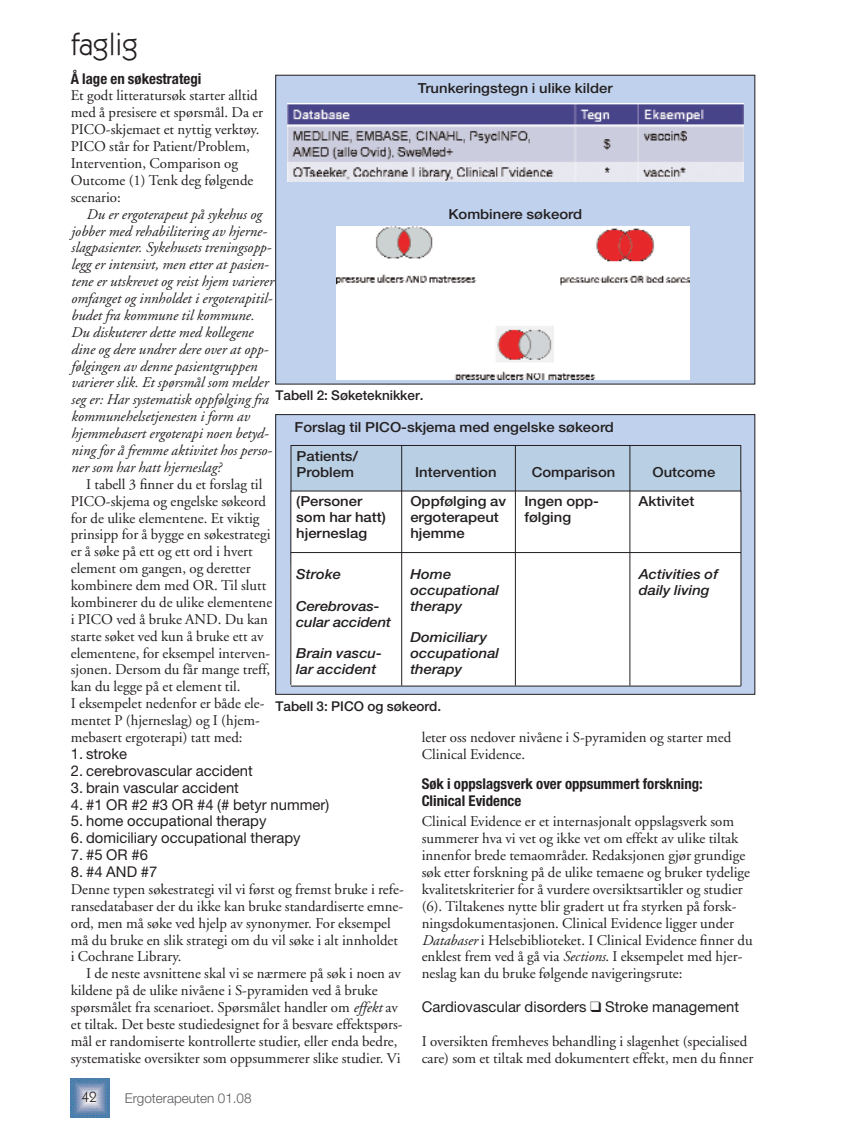
<style>
.page{position:relative;width:864px;height:1137px;background:#fff}
.page>*{position:absolute;margin:0;border:0;box-sizing:border-box;transform-origin:0 0}
.t1{font:31.05px "Itc Kabel";color:#231f20}
.t2{font:14.85px/17px "Adobe Garamond";color:#231f20}
.t3{font:italic 14.85px/17px "Adobe Garamond";color:#231f20}
.t4{font:14.85px "Helvetica Neue";color:#231f20}
.t5{font:700 condensed 14.85px/17px "Helvetica Neue";color:#231f20}
.t6{font:14.85px "Itc Kabel";color:#231f20}
.t7{font:500 13.8px/15.8px "Helvetica Neue";color:#231f20;scale:1.07 1}
.t8{font:italic 500 13.8px/15.8px "Helvetica Neue";color:#231f20;scale:1.07 1}
.t9{font:500 13.5px "Helvetica Neue";color:#231f20}
.t10{font:300 13.5px "Helvetica Neue";color:#58595b}
.s1{font-style:italic}
</style>
<div class="page">
<div style="left:276px;top:414px;width:479px;height:280px;background:#bfd1ec"></div>
<div style="left:276px;top:414px;width:479px;height:280px;border:1px solid #231f20"></div>
<div style="left:291px;top:491px;width:450px;height:110px;background:#fff"></div>
<div style="left:291px;top:564px;width:450px;height:122px;background:#fff"></div>
<img style="left:71px;top:1078px;width:38px;height:39px">
<div style="left:276px;top:75px;width:479px;height:309px;background:#bfd1ec"></div>
<div style="left:276px;top:75px;width:479px;height:309px;border:1px solid #231f20"></div>
<img style="left:287px;top:104px;width:457px;height:77px">
<img style="left:336px;top:226px;width:353px;height:153px">
<div style="left:291px;top:445px;width:450px;height:46px;background:#b9cfe4"></div>
<div style="left:291px;top:445px;width:450px;height:46px;border:1px solid #231f20"></div>
<hr style="left:291px;top:491px;width:1px;height:194px;background:#231f20">
<hr style="left:741px;top:491px;width:1px;height:195px;background:#231f20">
<hr style="left:401px;top:445px;width:1px;height:240px;background:#231f20">
<hr style="left:515px;top:445px;width:1px;height:240px;background:#231f20">
<hr style="left:630px;top:445px;width:1px;height:240px;background:#231f20">
<hr style="left:291px;top:686px;width:450px;height:1px;background:#231f20">
<hr style="left:291px;top:552px;width:450px;height:1px;background:#231f20">
<h1 class="t1" style="left:71px;top:32px;width:69px">faglig</h1>
<p class="t5" style="left:71px;top:71px;width:132px">Å lage en søkestrategi</p>
<p class="t2" style="left:71px;top:89px;width:194px">Et godt litteratursøk starter alltid med å presisere et spørsmål. Da er<br>PICO-skjemaet et nyttig verktøy.<br>PICO står for Patient/Problem,<br>Intervention, Comparison og<br>Outcome (1) Tenk deg følgende scenario:</p>
<p class="t3" style="left:71px;top:207px;width:204px;text-indent:15px">Du er ergoterapeut på sykehus og jobber med rehabilitering av hjerne&shy;slagpasienter. Sykehusets treningsopp&shy;legg er intensivt, men etter at pasien&shy;tene er utskrevet og reist hjem varierer omfanget og innholdet i ergoterapitil&shy;budet fra kommune til kommune.<br>Du diskuterer dette med kollegene dine og dere undrer dere over at opp&shy;følgingen av denne pasientgruppen varierer slik. Et spørsmål som melder seg er: Har systematisk oppfølging fra kommunehelsetjenesten i form av hjemmebasert ergoterapi noen betyd&shy;ning for å fremme aktivitet hos perso&shy;ner som har hatt hjerneslag?</p>
<p class="t2" style="left:71px;top:477px;width:203px;text-indent:15px">I tabell 3 finner du et forslag til<br>PICO-skjema og engelske søkeord for de ulike elementene. Et viktig prinsipp for å bygge en søkestrategi er å søke på ett og ett ord i hvert element om gangen, og deretter kombinere dem med OR. Til slutt kombinerer du de ulike elementene i PICO ved å bruke AND. Du kan starte søket ved kun å bruke ett av elementene, for eksempel interven&shy;sjonen. Dersom du får mange treff, kan du legge på et element til.<br>I eksempelet nedenfor er både ele&shy;mentet P (hjerneslag) og I (hjem&shy;mebasert ergoterapi) tatt med:</p>
<p class="t4" style="left:71px;top:748px;width:58px">1. stroke</p>
<p class="t4" style="left:71px;top:765px;width:184px">2. cerebrovascular accident</p>
<p class="t4" style="left:71px;top:782px;width:170px">3. brain vascular accident</p>
<p class="t4" style="left:71px;top:799px;width:260px">4. #1 OR #2 #3 OR #4 (# betyr nummer)</p>
<p class="t4" style="left:71px;top:815px;width:197px">5. home occupational therapy</p>
<p class="t4" style="left:71px;top:832px;width:231px">6. domiciliary occupational therapy</p>
<p class="t4" style="left:71px;top:849px;width:79px">7. #5 OR #6</p>
<p class="t4" style="left:71px;top:866px;width:88px">8. #4 AND #7</p>
<p class="t2" style="left:71px;top:882px;width:334px">Denne typen søkestrategi vil vi først og fremst bruke i refe&shy;ransedatabaser der du ikke kan bruke standardiserte emne&shy;ord, men må søke ved hjelp av synonymer. For eksempel må du bruke en slik strategi om du vil søke i alt innholdet i Cochrane Library.</p>
<p class="t2" style="left:71px;top:966px;width:333px;text-indent:15px">I de neste avsnittene skal vi se nærmere på søk i noen av kildene på de ulike nivåene i S-pyramiden ved å bruke spørsmålet fra scenarioet. Spørsmålet handler om <span class="s1">effekt</span> av et tiltak. Det beste studiedesignet for å besvare effektspørs&shy;mål er randomiserte kontrollerte studier, eller enda bedre, systematiske oversikter som oppsummerer slike studier. Vi</p>
<p class="t7" style="left:418px;top:81px;width:183px">Trunkeringstegn i ulike kilder</p>
<p class="t7" style="left:448px;top:207px;width:127px">Kombinere søkeord</p>
<p class="t9" style="left:276px;top:390px;width:150px">Tabell 2: Søketeknikker.</p>
<p class="t7" style="left:295px;top:421px;width:300px">Forslag til PICO-skjema med engelske søkeord</p>
<p class="t7" style="left:297px;top:449px;width:59px">Patients/<br>Problem</p>
<p class="t7" style="left:415px;top:465px;width:78px">Intervention</p>
<p class="t7" style="left:532px;top:465px;width:80px">Comparison</p>
<p class="t7" style="left:652px;top:465px;width:60px">Outcome</p>
<p class="t7" style="left:296px;top:495px;width:85px">(Personer som har hatt) hjerneslag</p>
<p class="t7" style="left:410px;top:495px;width:91px">Oppfølging av ergoterapeut hjemme</p>
<p class="t7" style="left:524px;top:495px;width:71px">Ingen opp&shy;følging</p>
<p class="t7" style="left:639px;top:495px;width:54px">Aktivitet</p>
<p class="t8" style="left:296px;top:568px;width:43px">Stroke</p>
<p class="t8" style="left:296px;top:599px;width:90px">Cerebrovas&shy;cular accident</p>
<p class="t8" style="left:296px;top:646px;width:82px">Brain vascu&shy;lar accident</p>
<p class="t8" style="left:639px;top:568px;width:76px">Activities of daily living</p>
<p class="t8" style="left:410px;top:568px;width:85px">Home occupational therapy</p>
<p class="t8" style="left:410px;top:631px;width:85px">Domiciliary occupational therapy</p>
<p class="t9" style="left:276px;top:701px;width:167px">Tabell 3: PICO og søkeord.</p>
<p class="t2" style="left:422px;top:730px;width:311px">leter oss nedover nivåene i S-pyramiden og starter med<br>Clinical Evidence.</p>
<p class="t5" style="left:422px;top:776px;width:283px">Søk i oppslagsverk over oppsummert forskning:<br>Clinical Evidence</p>
<p class="t2" style="left:422px;top:814px;width:332px">Clinical Evidence er et internasjonalt oppslagsverk som summerer hva vi vet og ikke vet om effekt av ulike tiltak innenfor brede temaområder. Redaksjonen gjør grundige søk etter forskning på de ulike temaene og bruker tydelige kvalitetskriterier for å vurdere oversiktsartikler og studier (6). Tiltakenes nytte blir gradert ut fra styrken på forsk&shy;ningsdokumentasjonen. Clinical Evidence ligger under <span class="s1">Databaser</span> i Helsebiblioteket. I Clinical Evidence finner du enklest frem ved å gå via <span class="s1">Sections</span>. I eksempelet med hjer&shy;neslag kan du bruke følgende navigeringsrute:</p>
<p class="t4" style="left:422px;top:1001px;width:319px">Cardiovascular disorders ❑ Stroke management</p>
<p class="t2" style="left:422px;top:1034px;width:333px">I oversikten fremheves behandling i slagenhet (specialised care) som et tiltak med dokumentert effekt, men du finner</p>
<p class="t6" style="left:82px;top:1091px;width:16px">42</p>
<p class="t10" style="left:125px;top:1093px;width:128px">Ergoterapeuten 01.08</p>
</div>
